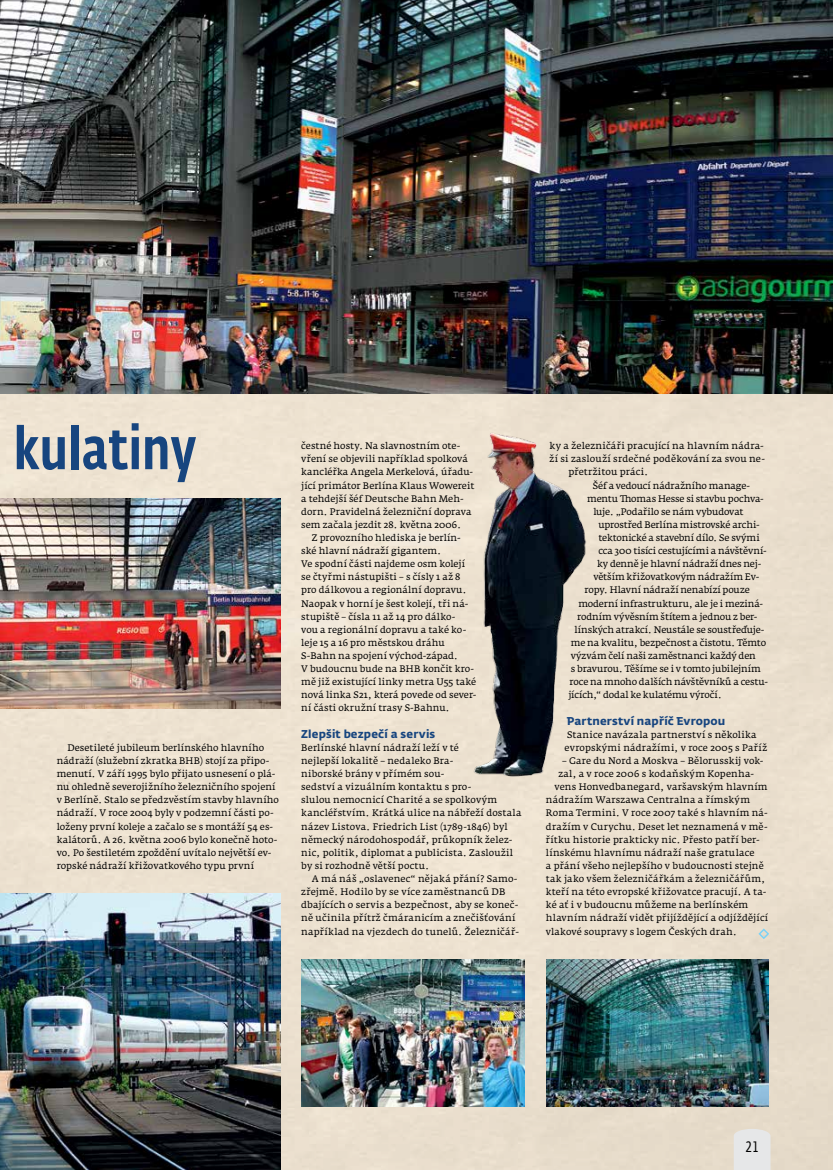
<style>
.page{position:relative;width:833px;height:1170px;background:#fff}
.page>*{position:absolute;margin:0;border:0;box-sizing:border-box;transform-origin:0 0}
.t1{font:500 58.75px "CD Fedra Cond Pro";letter-spacing:.005em;color:#17457f}
.t2{font:15px "CD Fedra Cond Pro";color:#000}
.t3{font:700 11.25px "CD Fedra";letter-spacing:.015em;color:#17457f}
.t4{font:9.38px/13.1px "Fedra Serif A Pro";letter-spacing:.01em;color:#000}
.t5{font:9.38px "Fedra Serif A Pro";letter-spacing:-.01em;color:#000}
.t6{font:9.38px "Fedra Serif A Pro";letter-spacing:-.015em;color:#000}
.t7{font:9.38px "Fedra Serif A Pro";letter-spacing:-.02em;color:#000}
</style>
<div class="page">
<div style="left:0;top:393px;width:833px;height:776px;background:#ece1d0"></div>
<svg style="left:733px;top:1128px;width:37px;height:41px;background:#e5e6e5"></svg>
<img style="left:0;top:0;width:833px;height:393px">
<svg style="left:758px;top:928px;width:11px;height:11px"></svg>
<img style="left:546px;top:959px;width:223px;height:147px">
<img style="left:0;top:499px;width:280px;height:209px">
<img style="left:301px;top:959px;width:223px;height:147px">
<img style="left:0;top:893px;width:280px;height:276px">
<img style="left:455px;top:371px;width:162px;height:422px">
<h1 class="t1" style="left:14px;top:414px;width:184px">kulatiny</h1>
<p class="t4" style="left:57px;top:741px;width:224px;text-indent:11px">Desetileté jubileum berlínského hlavního nádraží (služební zkratka BHB) stojí za připo&shy;menutí. V září 1995 bylo přijato usnesení o plá&shy;nu ohledně severojižního železničního spojení v Berlíně. Stalo se předzvěstím stavby hlavního nádraží. V roce 2004 byly v podzemní části po&shy;loženy první koleje a začalo se s montáží 54 es&shy;kalátorů. A 26. května 2006 bylo konečně hoto&shy;vo. Po šestiletém zpoždění uvítalo největší ev&shy;ropské nádraží křižovatkového typu první</p>
<p class="t4" style="left:301px;top:439px;width:174px">čestné hosty. Na slavnostním ote&shy;vření se objevili například spolková kancléřka Angela Merkelová, úřadu&shy;jící primátor Berlína Klaus Wowereit a tehdejší šéf Deutsche Bahn Meh&shy;dorn. Pravidelná železniční doprava sem začala jezdit 28. května 2006.</p>
<p class="t4" style="left:301px;top:531px;width:176px;text-indent:11px">Z provozního hlediska je berlín&shy;ské hlavní nádraží gigantem.<br>Ve spodní části najdeme osm kolejí se čtyřmi nástupišti – s čísly 1 až 8 pro dálkovou a regionální dopravu.<br>Naopak v horní je šest kolejí, tři ná&shy;stupiště – čísla 11 až 14 pro dálko-<br>vou a regionální dopravu a také ko&shy;leje 15 a 16 pro městskou dráhu S-Bahn na spojení východ-západ.<br>V budoucnu bude na BHB končit kro&shy;mě již existující linky metra U55 také nová linka S21, která povede od sever&shy;ní části okružní trasy S-Bahnu.</p>
<p class="t3" style="left:301px;top:726px;width:136px">Zlepšit bezpečí a servis</p>
<p class="t4" style="left:301px;top:741px;width:222px">Berlínské hlavní nádraží leží v té<br>nejlepší lokalitě – nedaleko Bra-<br>niborské brány v přímém sou-<br>sedství a vizuálním kontaktu s pro-<br>slulou nemocnicí Charité a se spolkovým kancléřstvím. Krátká ulice na nábřeží dostala název Listova. Friedrich List (1789-1846) byl německý národohospodář, průkopník želez&shy;nic, politik, diplomat a publicista. Zasloužil by si rozhodně větší poctu.</p>
<p class="t4" style="left:301px;top:872px;width:219px;text-indent:11px">A má náš „oslavenec“ nějaká přání? Samo&shy;zřejmě. Hodilo by se více zaměstnanců DB dbajících o servis a bezpečnost, aby se koneč&shy;ně učinila přítrž čmáranicím a znečišťování například na vjezdech do tunelů. Železničář-</p>
<p class="t4" style="left:549px;top:439px;width:216px">ky a železničáři pracující na hlavním nádra-</p>
<p class="t4" style="left:549px;top:452px;width:217px">ží si zaslouží srdečné poděkování za svou ne-</p>
<p class="t4" style="left:568px;top:465px;width:82px">přetržitou práci.</p>
<p class="t4" style="left:593px;top:478px;width:159px">Šéf a vedoucí nádražního manage-</p>
<p class="t6" style="left:587px;top:493px;width:178px">mentu Thomas Hesse si stavbu pochva-</p>
<p class="t6" style="left:593px;top:506px;width:152px">luje. „Podařilo se nám vybudovat</p>
<p class="t6" style="left:598px;top:519px;width:163px">uprostřed Berlína mistrovské archi-</p>
<p class="t6" style="left:598px;top:532px;width:163px">tektonické a stavební dílo. Se svými</p>
<p class="t5" style="left:598px;top:545px;width:170px">cca 300 tisíci cestujícími a návštěvní-</p>
<p class="t4" style="left:597px;top:557px;width:166px">ky denně je hlavní nádraží dnes nej-</p>
<p class="t4" style="left:593px;top:570px;width:167px">větším křižovatkovým nádražím Ev-</p>
<p class="t4" style="left:584px;top:583px;width:167px">ropy. Hlavní nádraží nenabízí pouze</p>
<p class="t4" style="left:578px;top:596px;width:186px">moderní infrastrukturu, ale je i meziná-</p>
<p class="t5" style="left:577px;top:611px;width:182px">rodním vývěsním štítem a jednou z ber-</p>
<p class="t6" style="left:574px;top:624px;width:191px">línských atrakcí. Neustále se soustřeďuje-</p>
<p class="t5" style="left:571px;top:637px;width:197px">me na kvalitu, bezpečnost a čistotu. Těmto</p>
<p class="t4" style="left:571px;top:649px;width:186px">výzvám čelí naši zaměstnanci každý den</p>
<p class="t7" style="left:571px;top:663px;width:191px">s bravurou. Těšíme se i v tomto jubilejním</p>
<p class="t5" style="left:569px;top:676px;width:200px">roce na mnoho dalších návštěvníků a cestu-</p>
<p class="t5" style="left:568px;top:689px;width:155px">jících,“ dodal ke kulatému výročí.</p>
<p class="t3" style="left:567px;top:713px;width:160px">Partnerství napříč Evropou</p>
<p class="t4" style="left:564px;top:728px;width:204px">Stanice navázala partnerství s několika evropskými nádražími, v roce 2005 s Paříž</p>
<p class="t4" style="left:562px;top:754px;width:203px">– Gare du Nord a Moskva – Bělorusskij vok-</p>
<p class="t4" style="left:558px;top:767px;width:197px">zal, a v roce 2006 s kodaňským Kopenha-</p>
<p class="t4" style="left:554px;top:780px;width:215px">vens Honvedbanegard, varšavským hlavním</p>
<p class="t4" style="left:546px;top:793px;width:206px">nádražím Warszawa Centralna a římským</p>
<p class="t4" style="left:546px;top:806px;width:223px">Roma Termini. V roce 2007 také s hlavním ná-</p>
<p class="t4" style="left:546px;top:819px;width:223px">dražím v Curychu. Deset let neznamená v mě-</p>
<p class="t4" style="left:546px;top:832px;width:215px">řítku historie prakticky nic. Přesto patří ber-</p>
<p class="t4" style="left:546px;top:846px;width:210px">línskému hlavnímu nádraží naše gratulace</p>
<p class="t4" style="left:546px;top:859px;width:219px">a přání všeho nejlepšího v budoucnosti stejně</p>
<p class="t4" style="left:546px;top:872px;width:221px">tak jako všem železničářkám a železničářům,</p>
<p class="t4" style="left:546px;top:885px;width:222px">kteří na této evropské křižovatce pracují. A ta-</p>
<p class="t4" style="left:546px;top:898px;width:204px">ké ať i v budoucnu můžeme na berlínském</p>
<p class="t4" style="left:546px;top:911px;width:224px">hlavním nádraží vidět přijíždějící a odjíždějící</p>
<p class="t4" style="left:546px;top:924px;width:192px">vlakové soupravy s logem Českých drah.</p>
<h2 class="t2" style="left:745px;top:1138px;width:16px">21</h2>
</div>
